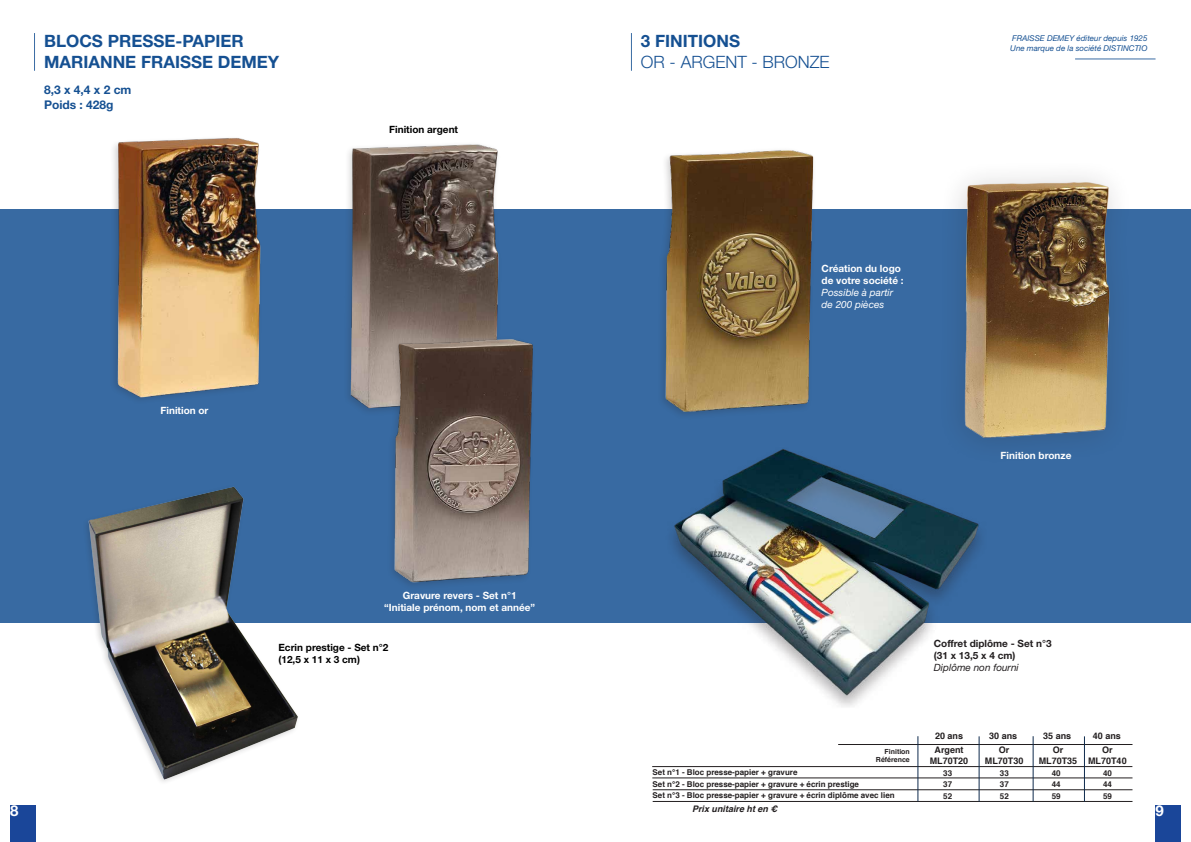
<style>
.page{position:relative;width:1191px;height:842px;background:#fff}
.page>*{position:absolute;margin:0;border:0;box-sizing:border-box;transform-origin:0 0}
.t1{font:700 17px "Helvetica Neue LT Std";color:#155092}
.t2{font:300 17px "Helvetica Neue LT Std";color:#155092}
.t3{font:700 15px "Helvetica Neue LT Std";color:#fff}
.t4{font:700 12px "Helvetica Neue LT Std";color:#155092}
.t5{font:700 10px "Helvetica Neue LT Std";color:#fff}
.t6{font:700 10px "Helvetica Neue LT Std";color:#000}
.t7{font:700 10px "Helvetica Neue LT Std";color:#231f20}
.t8{font:italic 10px "Helvetica Neue LT Std";color:#fff}
.t9{font:italic 10px "Helvetica Neue LT Std";color:#231f20}
.t10{font:700 9px "Helvetica";color:#231f20}
.t11{font:italic 700 9px "Helvetica";color:#231f20}
.t12{font:700 8px "Helvetica";color:#231f20}
.t13{font:italic 8px "Helvetica Neue LT Std";color:#155092}
.t14{font:700 7px "Helvetica";color:#231f20}
</style>
<div class="page">
<div style="left:0;top:210px;width:1191px;height:413px;background:#386aa2"></div>
<hr style="left:34px;top:33px;width:1px;height:38px;background:#155092">
<hr style="left:631px;top:33px;width:1px;height:38px;background:#155092">
<img style="left:87px;top:486px;width:211px;height:296px">
<img style="left:337px;top:144px;width:175px;height:267px">
<img style="left:379px;top:319px;width:154px;height:266px">
<div style="left:936px;top:159px;width:197px;height:307px;background:#231f20;opacity:.2"></div>
<img style="left:962px;top:180px;width:158px;height:260px">
<img style="left:656px;top:150px;width:165px;height:264px">
<img style="left:673px;top:414px;width:328px;height:293px">
<hr style="left:838px;top:744px;width:294px;height:1px;background:#231f20">
<hr style="left:652px;top:766px;width:480px;height:1px;background:#231f20">
<hr style="left:652px;top:778px;width:480px;height:1px;background:#231f20">
<hr style="left:652px;top:789px;width:480px;height:1px;background:#231f20">
<hr style="left:652px;top:801px;width:480px;height:1px;background:#231f20">
<hr style="left:917px;top:736px;width:1px;height:65px;background:#0f2b4d">
<hr style="left:978px;top:736px;width:1px;height:65px;background:#0f2b4d">
<hr style="left:1032px;top:736px;width:1px;height:65px;background:#0f2b4d">
<hr style="left:1084px;top:736px;width:1px;height:65px;background:#0f2b4d">
<div style="left:10px;top:805px;width:26px;height:37px;background:#1a4699"></div>
<div style="left:1155px;top:805px;width:26px;height:37px;background:#1a4699"></div>
<div style="left:109px;top:135px;width:154px;height:270px;background:#231f20;opacity:.2"></div>
<img style="left:109px;top:137px;width:158px;height:263px">
<hr style="left:1075px;top:58px;width:80px;height:1px;background:#155092">
<p class="t1" style="left:44px;top:31px;width:201px">BLOCS PRESSE-PAPIER</p>
<p class="t1" style="left:44px;top:51px;width:237px">MARIANNE FRAISSE DEMEY</p>
<p class="t4" style="left:44px;top:83px;width:89px">8,3 x 4,4 x 2 cm</p>
<p class="t4" style="left:44px;top:97px;width:71px">Poids : 428g</p>
<p class="t6" style="left:389px;top:124px;width:70px">Finition argent</p>
<p class="t5" style="left:161px;top:404px;width:49px">Finition or</p>
<p class="t5" style="left:403px;top:589px;width:115px">Gravure revers - Set n°1</p>
<p class="t5" style="left:384px;top:601px;width:152px">“Initiale prénom, nom et année”</p>
<p class="t6" style="left:278px;top:641px;width:111px">Ecrin prestige - Set n°2</p>
<p class="t6" style="left:278px;top:653px;width:83px">(12,5 x 11 x 3 cm)</p>
<p class="t1" style="left:641px;top:31px;width:101px">3 FINITIONS</p>
<p class="t2" style="left:641px;top:51px;width:190px">OR - ARGENT - BRONZE</p>
<p class="t13" style="left:1012px;top:33px;width:137px">FRAISSE DEMEY éditeur depuis 1925</p>
<p class="t13" style="left:1010px;top:43px;width:139px">Une marque de la société DISTINCTIO</p>
<p class="t5" style="left:821px;top:262px;width:81px">Création du logo</p>
<p class="t5" style="left:821px;top:274px;width:84px">de votre société :</p>
<p class="t8" style="left:821px;top:287px;width:73px">Possible à partir</p>
<p class="t8" style="left:821px;top:299px;width:64px">de 200 pièces</p>
<p class="t5" style="left:1000px;top:449px;width:72px">Finition bronze</p>
<p class="t7" style="left:934px;top:637px;width:119px">Coffret diplôme - Set n°3</p>
<p class="t7" style="left:934px;top:649px;width:83px">(31 x 13,5 x 4 cm)</p>
<p class="t9" style="left:934px;top:661px;width:86px">Diplôme non fourni</p>
<p class="t14" style="left:884px;top:746px;width:27px">Finition</p>
<p class="t14" style="left:876px;top:754px;width:35px">Référence</p>
<p class="t12" style="left:652px;top:766px;width:146px">Set n°1 - Bloc presse-papier + gravure</p>
<p class="t12" style="left:652px;top:777px;width:208px">Set n°2 - Bloc presse-papier + gravure + écrin prestige</p>
<p class="t12" style="left:652px;top:789px;width:243px">Set n°3 - Bloc presse-papier + gravure + écrin diplôme avec lien</p>
<p class="t10" style="left:935px;top:729px;width:30px">20 ans</p>
<p class="t10" style="left:934px;top:743px;width:30px">Argent</p>
<p class="t10" style="left:929px;top:753px;width:40px">ML70T20</p>
<p class="t10" style="left:989px;top:729px;width:30px">30 ans</p>
<p class="t10" style="left:1043px;top:729px;width:30px">35 ans</p>
<p class="t10" style="left:1092px;top:729px;width:30px">40 ans</p>
<p class="t10" style="left:998px;top:743px;width:12px">Or</p>
<p class="t10" style="left:984px;top:753px;width:40px">ML70T30</p>
<p class="t10" style="left:1052px;top:743px;width:12px">Or</p>
<p class="t10" style="left:1038px;top:753px;width:40px">ML70T35</p>
<p class="t10" style="left:1102px;top:743px;width:12px">Or</p>
<p class="t10" style="left:1088px;top:753px;width:40px">ML70T40</p>
<p class="t12" style="left:943px;top:766px;width:10px">33</p>
<p class="t12" style="left:1000px;top:766px;width:10px">33</p>
<p class="t12" style="left:1051px;top:766px;width:10px">40</p>
<p class="t12" style="left:1103px;top:766px;width:10px">40</p>
<p class="t12" style="left:943px;top:778px;width:10px">37</p>
<p class="t12" style="left:1000px;top:778px;width:10px">37</p>
<p class="t12" style="left:1051px;top:778px;width:10px">44</p>
<p class="t12" style="left:1103px;top:778px;width:10px">44</p>
<p class="t12" style="left:943px;top:790px;width:10px">52</p>
<p class="t12" style="left:1000px;top:790px;width:10px">52</p>
<p class="t12" style="left:1051px;top:790px;width:10px">59</p>
<p class="t12" style="left:1103px;top:790px;width:10px">59</p>
<p class="t3" style="left:10px;top:801px;width:10px">8</p>
<p class="t11" style="left:692px;top:802px;width:87px">Prix unitaire ht en €</p>
<p class="t3" style="left:1155px;top:801px;width:10px">9</p>
</div>
